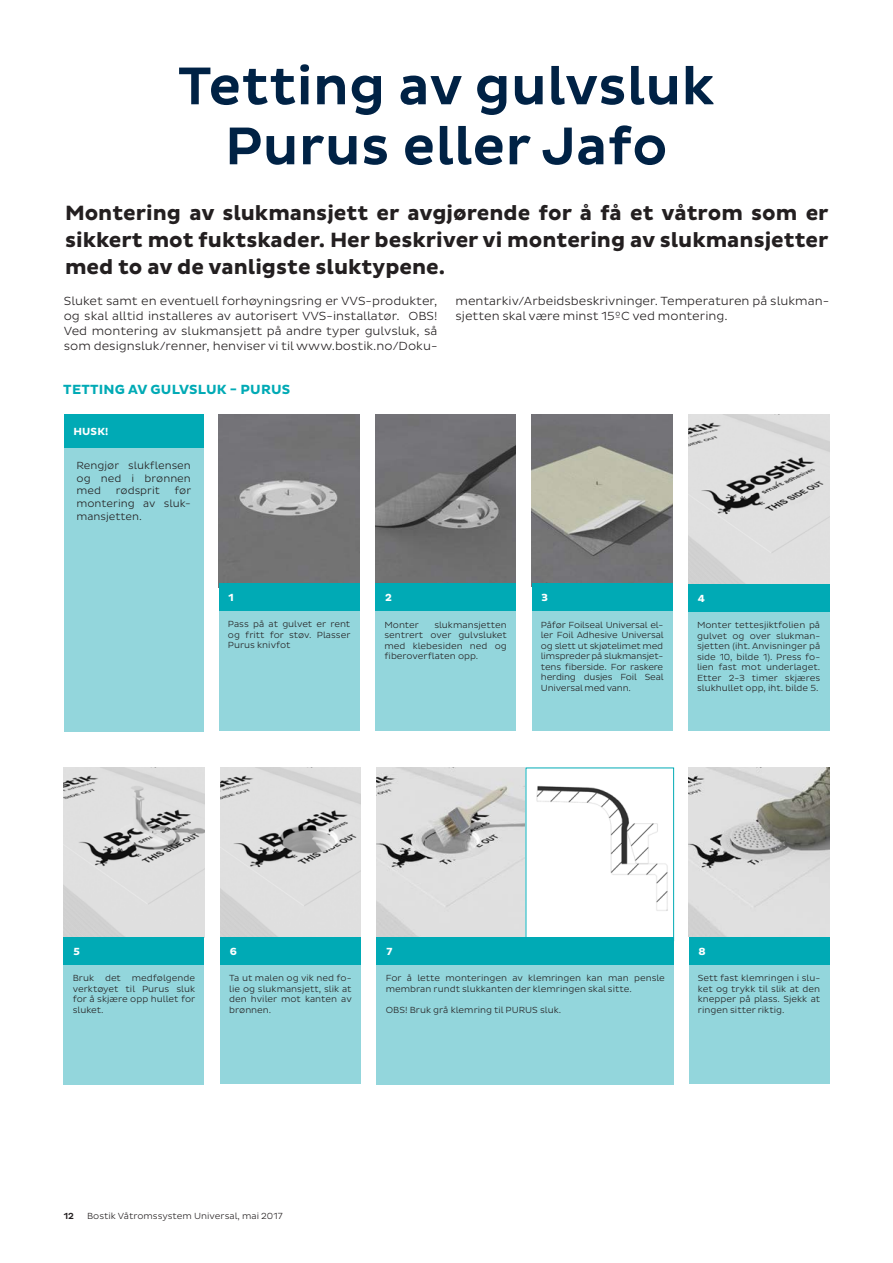
<style>
.page{position:relative;width:893px;height:1263px;background:#fff}
.page>*{position:absolute;margin:0;border:0;box-sizing:border-box;transform-origin:0 0}
.t1{font:500 54px/60px "Bostik";color:#002245;text-align:center}
.t2{font:700 21px/27px "Bostik";color:#231f20;text-align:justify}
.t3{font:700 13.5px "Bostik";letter-spacing:.015em;color:#00aab5}
.t4{font:300 12px/15px "Bostik";color:#231f20;text-align:justify}
.t5{font:300 10.5px/12.6px "Bostik";color:#231f20;text-align:justify}
.t6{font:700 10.5px "Bostik";color:#fff}
.t7{font:300 9px/10.5px "Bostik";color:#231f20;text-align:justify}
.t8{font:500 9px "Bostik";color:#231f20}
</style>
<div class="page">
<img style="left:219px;top:415px;width:140px;height:168px">
<img style="left:220px;top:767px;width:141px;height:170px">
<img style="left:375px;top:415px;width:141px;height:168px">
<img style="left:532px;top:415px;width:140px;height:168px">
<img style="left:688px;top:415px;width:141px;height:169px">
<img style="left:689px;top:767px;width:140px;height:170px">
<img style="left:64px;top:767px;width:140px;height:170px">
<div style="left:64px;top:415px;width:140px;height:34px;background:#00aab5"></div>
<div style="left:64px;top:449px;width:140px;height:283px;background:#93d6dc"></div>
<img style="left:377px;top:767px;width:149px;height:170px">
<img style="left:536px;top:785px;width:132px;height:126px">
<div style="left:526px;top:767px;width:148px;height:174px;border:1px solid #00aab5"></div>
<div style="left:219px;top:583px;width:140px;height:29px;background:#00aab5"></div>
<div style="left:219px;top:612px;width:140px;height:119px;background:#93d6dc"></div>
<div style="left:375px;top:583px;width:141px;height:29px;background:#00aab5"></div>
<div style="left:375px;top:612px;width:141px;height:119px;background:#93d6dc"></div>
<div style="left:532px;top:583px;width:140px;height:29px;background:#00aab5"></div>
<div style="left:532px;top:612px;width:140px;height:119px;background:#93d6dc"></div>
<div style="left:64px;top:937px;width:140px;height:28px;background:#00aab5"></div>
<div style="left:64px;top:965px;width:140px;height:119px;background:#93d6dc"></div>
<div style="left:220px;top:937px;width:141px;height:28px;background:#00aab5"></div>
<div style="left:220px;top:965px;width:141px;height:119px;background:#93d6dc"></div>
<div style="left:688px;top:584px;width:141px;height:29px;background:#00aab5"></div>
<div style="left:688px;top:613px;width:141px;height:118px;background:#93d6dc"></div>
<div style="left:377px;top:937px;width:297px;height:28px;background:#00aab5"></div>
<div style="left:377px;top:965px;width:297px;height:119px;background:#93d6dc"></div>
<div style="left:689px;top:937px;width:140px;height:28px;background:#00aab5"></div>
<div style="left:689px;top:965px;width:140px;height:119px;background:#93d6dc"></div>
<h1 class="t1" style="left:178px;top:57px;width:538px">Tetting av gulvsluk<br>Purus eller Jafo</h1>
<h2 class="t2" style="left:65px;top:200px;width:765px">Montering av slukmansjett er avgjørende for å få et våtrom som er sikkert mot fuktskader. Her beskriver vi montering av slukmansjetter med to av de vanligste sluktypene.</h2>
<p class="t4" style="left:64px;top:294px;width:375px">Sluket samt en eventuell forhøyningsring er VVS-produkter, og skal alltid installeres av autorisert VVS-installatør. OBS!<br>Ved montering av slukmansjett på andre typer gulvsluk, så som designsluk/renner, henviser vi til www.bostik.no/Doku-</p>
<h3 class="t4" style="left:455px;top:294px;width:375px">mentarkiv/Arbeidsbeskrivninger. Temperaturen på slukman&shy;sjetten skal være minst 15ºC ved montering.</h3>
<h3 class="t3" style="left:63px;top:382px;width:228px">TETTING AV GULVSLUK - PURUS</h3>
<p class="t6" style="left:73px;top:426px;width:36px">HUSK!</p>
<p class="t5" style="left:77px;top:459px;width:116px">Rengjør slukflensen og ned i brønnen med</p>
<p class="t5" style="left:77px;top:485px;width:116px;text-indent:98px">før montering av sluk&shy;mansjetten.</p>
<p class="t5" style="left:116px;top:485px;width:45px">rødsprit</p>
<p class="t6" style="left:229px;top:591px;width:7px">1</p>
<p class="t7" style="left:228px;top:619px;width:124px">Pass på at gulvet er rent og fritt for støv. Plasser Purus knivfot</p>
<p class="t6" style="left:385px;top:592px;width:8px">2</p>
<p class="t7" style="left:384px;top:619px;width:36px">Monter</p>
<p class="t7" style="left:384px;top:619px;width:124px;text-indent:50px">slukmansjetten sentrert over gulvsluket med klebesiden ned og fiber overflaten opp.</p>
<p class="t6" style="left:542px;top:592px;width:8px">3</p>
<p class="t7" style="left:541px;top:619px;width:124px">Påfør Foilseal Universal el&shy;ler Foil Adhesive Universal og slett ut skjøtelimet med limspreder på slukmansjet&shy;tens fiberside. For raskere herding dusjes Foil Seal Universal med vann.</p>
<p class="t6" style="left:698px;top:592px;width:9px">4</p>
<p class="t7" style="left:697px;top:620px;width:125px">Monter tettesjiktfolien på gulvet og over slukman&shy;sjetten (iht. Anvisninger på side 10, bilde 1). Press fo&shy;lien fast mot underlaget.<br>Etter 2-3 timer skjæres slukhullet opp, iht. bilde 5.</p>
<p class="t6" style="left:73px;top:945px;width:8px">5</p>
<p class="t7" style="left:73px;top:973px;width:124px">Bruk det medfølgende verktøyet til Purus sluk for å skjære opp hullet for sluket.</p>
<p class="t6" style="left:230px;top:945px;width:9px">6</p>
<p class="t7" style="left:229px;top:973px;width:124px">Ta ut malen og vik ned fo&shy;lie og slukmansjett, slik at den hviler mot kanten av brønnen.</p>
<p class="t6" style="left:386px;top:945px;width:7px">7</p>
<p class="t7" style="left:386px;top:973px;width:281px">For å lette monteringen av klemringen kan man pensle membran rundt slukkanten der klemringen skal sitte.</p>
<p class="t7" style="left:386px;top:1004px;width:177px">OBS! Bruk grå klemring til PURUS sluk.</p>
<p class="t6" style="left:698px;top:945px;width:9px">8</p>
<p class="t7" style="left:698px;top:973px;width:124px">Sett fast klemringen i slu&shy;ket og trykk til slik at den knepper på plass. Sjekk at ringen sitter riktig.</p>
<p class="t8" style="left:64px;top:1210px;width:12px">12</p>
<p class="t7" style="left:87px;top:1210px;width:197px">Bostik Våtromssystem Universal, mai 2017</p>
</div>
